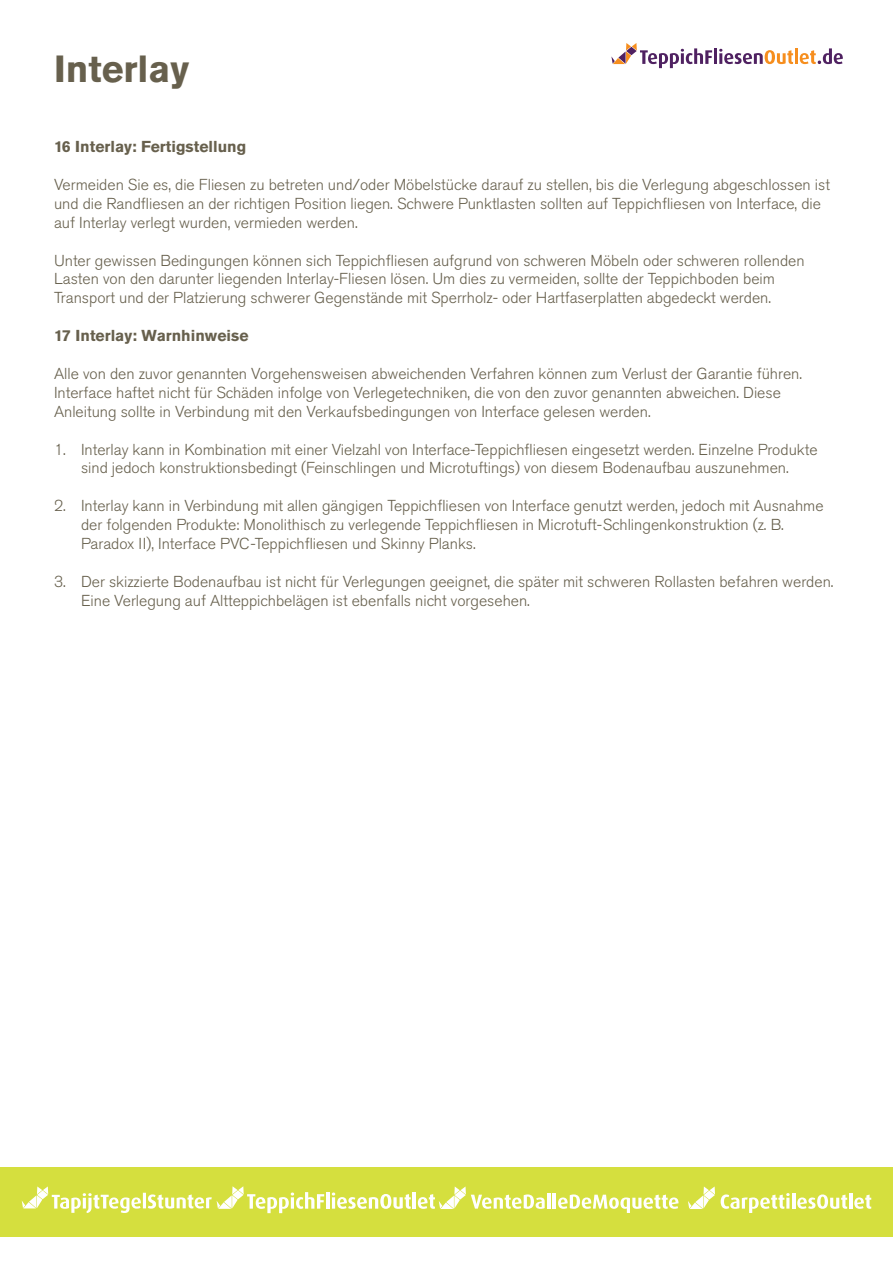
<style>
.page{position:relative;width:893px;height:1263px;background:#fff}
.page>*{position:absolute;margin:0;border:0;box-sizing:border-box;transform-origin:0 0}
.t1{font:700 37.5px "Akzidenz Grotesk Pro";color:#67604d}
.t2{font:300 15.75px/18.9px "Akzidenz Grotesk Pro";color:#67604d}
.t3{font:700 15.75px "Akzidenz Grotesk Pro";color:#67604d}
</style>
<div class="page">
<div style="left:0;top:1167px;width:893px;height:70px;background:#d5df3e"></div>
<hr style="left:326px;top:1192px;width:3px;height:16px;background:#fff">
<svg style="left:332px;top:1192px;width:79px;height:17px"></svg>
<hr style="left:413px;top:1192px;width:3px;height:16px;background:#fff">
<hr style="left:143px;top:1193px;width:3px;height:15px;background:#fff">
<svg style="left:148px;top:1186px;width:176px;height:27px"></svg>
<svg style="left:22px;top:1186px;width:119px;height:27px"></svg>
<svg style="left:688px;top:1186px;width:27px;height:23px"></svg>
<svg style="left:721px;top:1193px;width:69px;height:20px"></svg>
<hr style="left:792px;top:1193px;width:3px;height:15px;background:#fff">
<svg style="left:797px;top:1194px;width:50px;height:15px"></svg>
<hr style="left:849px;top:1193px;width:3px;height:15px;background:#fff">
<svg style="left:854px;top:1194px;width:17px;height:15px"></svg>
<svg style="left:418px;top:1186px;width:127px;height:23px"></svg>
<hr style="left:547px;top:1193px;width:3px;height:15px;background:#fff">
<hr style="left:553px;top:1193px;width:3px;height:15px;background:#fff">
<svg style="left:558px;top:1194px;width:121px;height:19px"></svg>
<svg style="left:611px;top:43px;width:101px;height:25px"></svg>
<hr style="left:714px;top:48px;width:3px;height:16px;background:#4f2161">
<svg style="left:719px;top:49px;width:74px;height:15px"></svg>
<hr style="left:795px;top:48px;width:3px;height:16px;background:#f68e1e">
<svg style="left:800px;top:48px;width:43px;height:16px"></svg>
<h1 class="t1" style="left:54px;top:45px;width:137px">Interlay</h1>
<p class="t3" style="left:54px;top:136px;width:194px">16 Interlay: Fertigstellung</p>
<p class="t2" style="left:54px;top:175px;width:777px">Vermeiden Sie es, die Fliesen zu betreten und/oder Möbelstücke darauf zu stellen, bis die Verlegung abgeschlossen ist und die Randfliesen an der richtigen Position liegen. Schwere Punktlasten sollten auf Teppichfliesen von Interface, die auf Interlay verlegt wurden, vermieden werden.</p>
<p class="t2" style="left:54px;top:251px;width:752px">Unter gewissen Bedingungen können sich Teppichfliesen aufgrund von schweren Möbeln oder schweren rollenden<br>Lasten von den darunter liegenden Interlay-Fliesen lösen. Um dies zu vermeiden, sollte der Teppichboden beim<br>Transport und der Platzierung schwerer Gegenstände mit Sperrholz- oder Hartfaserplatten abgedeckt werden.</p>
<p class="t3" style="left:54px;top:325px;width:196px">17 Interlay: Warnhinweise</p>
<p class="t2" style="left:54px;top:364px;width:750px">Alle von den zuvor genannten Vorgehensweisen abweichenden Verfahren können zum Verlust der Garantie führen.<br>Interface haftet nicht für Schäden infolge von Verlegetechniken, die von den zuvor genannten abweichen. Diese<br>Anleitung sollte in Verbindung mit den Verkaufsbedingungen von Interface gelesen werden.</p>
<p class="t2" style="left:54px;top:440px;width:765px;text-align:center">1. Interlay kann in Kombination mit einer Vielzahl von Interface-Teppichfliesen eingesetzt werden. Einzelne Produkte sind jedoch konstruktionsbedingt (Feinschlingen und Microtuftings) von diesem Bodenaufbau auszunehmen.</p>
<p class="t2" style="left:81px;top:496px;width:744px;text-indent:-27px">2. Interlay kann in Verbindung mit allen gängigen Teppichfliesen von Interface genutzt werden, jedoch mit Ausnahme der folgenden Produkte: Monolithisch zu verlegende Teppichfliesen in Microtuft-Schlingenkonstruktion (z. B.<br>Paradox II), Interface PVC-Teppichfliesen und Skinny Planks.</p>
<p class="t2" style="left:81px;top:572px;width:754px;text-indent:-27px">3. Der skizzierte Bodenaufbau ist nicht für Verlegungen geeignet, die später mit schweren Rollasten befahren werden.<br>Eine Verlegung auf Altteppichbelägen ist ebenfalls nicht vorgesehen.</p>
</div>
